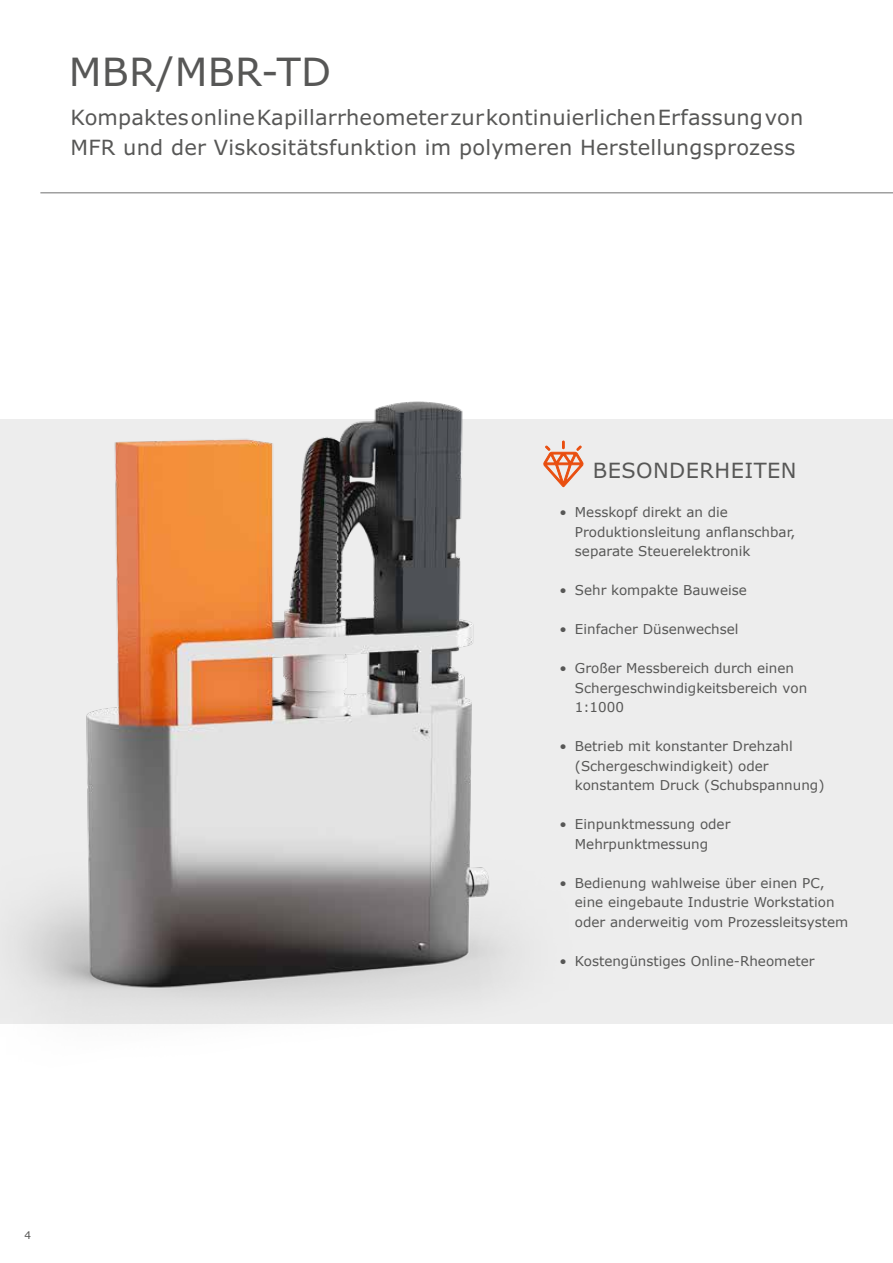
<style>
.page{position:relative;width:893px;height:1263px;background:#fff}
.page>*{position:absolute;margin:0;border:0;box-sizing:border-box;transform-origin:0 0}
.t1{font:39px "Verdana Pro";letter-spacing:.01em;color:#575756}
.t2{font:21px/30px "Verdana Pro";letter-spacing:.01em;color:#575756}
.t3{font:13.5px/19.5px "Verdana";color:#575756}
.t4{font:10.5px "Verdana";color:#575756}
</style>
<div class="page">
<div style="left:0;top:420px;width:893px;height:604px;background:#ededed"></div>
<img style="left:0;top:401px;width:606px;height:609px">
<hr style="left:40px;top:192px;width:853px;height:1px;background:#706f6f">
<h1 class="t1" style="left:69px;top:47px;width:264px">MBR/MBR-TD</h1>
<h2 class="t2" style="left:71px;top:103px;width:734px">Kompaktes online Kapillarrheometer zur kontinuierlichen Erfassung von<br>MFR und der Viskositätsfunktion im polymeren Herstellungsprozess</h2>
<p class="t4" style="left:25px;top:1228px;width:8px">4</p>
<h2 class="t2" style="left:593px;top:456px;width:205px">BESONDERHEITEN</h2>
<p class="t3" style="left:575px;top:502px;width:222px;text-indent:-15px">• Messkopf direkt an die<br>Produktionsleitung anflanschbar, separate Steuerelektronik</p>
<p class="t3" style="left:560px;top:580px;width:189px">• Sehr kompakte Bauweise</p>
<p class="t3" style="left:560px;top:619px;width:181px">• Einfacher Düsenwechsel</p>
<p class="t3" style="left:575px;top:658px;width:234px;text-indent:-15px">• Großer Messbereich durch einen<br>Schergeschwindigkeitsbereich von<br>1:1000</p>
<p class="t3" style="left:575px;top:736px;width:251px;text-indent:-15px">• Betrieb mit konstanter Drehzahl (Schergeschwindigkeit) oder konstantem Druck (Schubspannung)</p>
<p class="t3" style="left:560px;top:814px;width:172px;text-align:center">• Einpunktmessung oder<br>Mehrpunktmessung</p>
<p class="t3" style="left:575px;top:873px;width:275px;text-indent:-15px">• Bedienung wahlweise über einen PC, eine eingebaute Industrie Workstation oder anderweitig vom Prozessleitsystem</p>
<p class="t3" style="left:560px;top:951px;width:256px">• Kostengünstiges Online-Rheometer</p>
</div>
